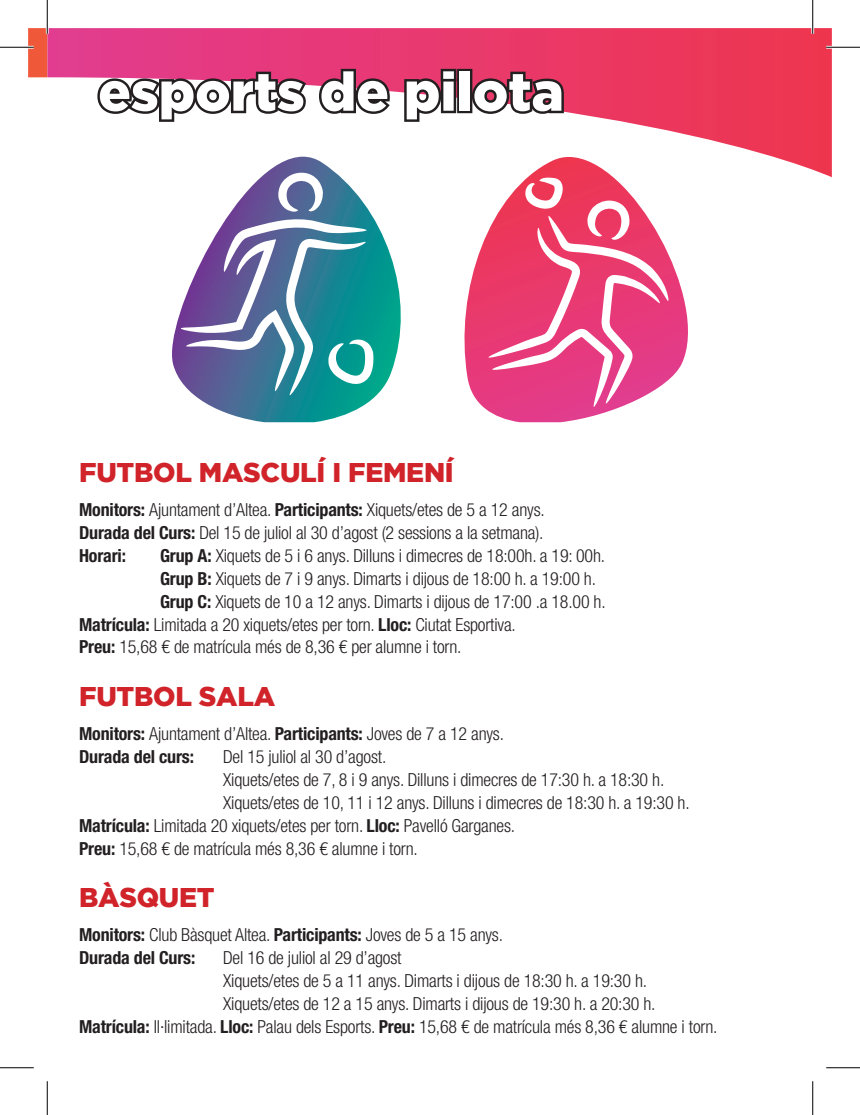
<style>
.page{position:relative;width:860px;height:1115px;background:#fff}
.page>*{position:absolute;margin:0;border:0;box-sizing:border-box;transform-origin:0 0}
.t1{font:900 54px "Gotham";color:#fff}
.t2{font:900 27px "Gotham";letter-spacing:-.01em;color:#d1232a}
.t3{font:300 condensed 18px/22.9px "Helvetica Neue LT Std";letter-spacing:-.01em;color:#231f20;text-align:justify}
.t4{font:700 condensed 18px/22.9px "Helvetica Neue LT Std";letter-spacing:-.01em;color:#231f20}
.s1{font-weight:700}
.s2{font-weight:300}
</style>
<div class="page">
<svg style="left:28px;top:28px;width:19px;height:49px"></svg>
<svg style="left:47px;top:28px;width:785px;height:149px"></svg>
<svg style="left:94px;top:66px;width:299px;height:58px"></svg>
<svg style="left:402px;top:66px;width:57px;height:58px"></svg>
<div style="left:457px;top:69px;width:15px;height:44px;border:5px solid #231f20"></div>
<svg style="left:468px;top:69px;width:98px;height:49px;background:#8f4b5d"></svg>
<svg style="left:162px;top:157px;width:257px;height:265px"></svg>
<svg style="left:278px;top:172px;width:46px;height:40px"></svg>
<svg style="left:181px;top:219px;width:192px;height:177px"></svg>
<svg style="left:454px;top:157px;width:257px;height:265px"></svg>
<svg style="left:488px;top:178px;width:181px;height:229px"></svg>
<hr style="left:0;top:46px;width:34px;height:3px;background:#fff">
<hr style="left:826px;top:46px;width:34px;height:3px;background:#fff">
<hr style="left:46px;top:0;width:3px;height:34px;background:#fff">
<hr style="left:811px;top:0;width:3px;height:34px;background:#fff">
<hr style="left:0;top:47px;width:34px;height:1px;background:#000">
<hr style="left:826px;top:47px;width:34px;height:1px;background:#000">
<hr style="left:0;top:1067px;width:34px;height:1px;background:#000">
<hr style="left:826px;top:1067px;width:34px;height:1px;background:#000">
<hr style="left:47px;top:0;width:1px;height:34px;background:#000">
<hr style="left:47px;top:1081px;width:1px;height:34px;background:#000">
<hr style="left:812px;top:0;width:1px;height:34px;background:#000">
<hr style="left:812px;top:1081px;width:1px;height:34px;background:#000">
<h1 class="t1" style="left:98px;top:60px;width:467px">esports de pilota</h1>
<h2 class="t2" style="left:79px;top:456px;width:376px">FUTBOL MASCULÍ I FEMENÍ</h2>
<p class="t3" style="left:79px;top:498px;width:467px"><span class="s1">Monitors:</span> Ajuntament d’Altea. <span class="s1">Participants:</span> Xiquets/etes de 5 a 12 anys.<br><span class="s1">Durada del Curs:</span> Del 15 de juliol al 30 d’agost (2 sessions a la setmana).<br><span class="s1">Horari:</span></p>
<p class="t3" style="left:160px;top:544px;width:446px"><span class="s1">Grup A:</span> Xiquets de 5 i 6 anys. Dilluns i dimecres de 18:00h. a 19: 00h.</p>
<p class="t3" style="left:160px;top:567px;width:437px"><span class="s1">Grup B:</span> Xiquets de 7 i 9 anys. Dimarts i dijous de 18:00 h. a 19:00 h.</p>
<p class="t3" style="left:160px;top:590px;width:447px"><span class="s1">Grup C:</span> Xiquets de 10 a 12 anys. Dimarts i dijous de 17:00 .a 18.00 h.</p>
<p class="t3" style="left:79px;top:613px;width:438px"><span class="s1">Matrícula:</span> Limitada a 20 xiquets/etes per torn. <span class="s1">Lloc:</span> Ciutat Esportiva.</p>
<p class="t3" style="left:79px;top:635px;width:384px"><span class="s1">Preu:</span> 15,68 € de matrícula més de 8,36 € per alumne i torn.</p>
<h2 class="t2" style="left:79px;top:681px;width:198px">FUTBOL SALA</h2>
<p class="t4" style="left:79px;top:722px;width:426px">Monitors: <span class="s2">Ajuntament d’Altea.</span> Participants: <span class="s2">Joves de 7 a 12 anys.<br></span>Durada del curs:</p>
<p class="t3" style="left:223px;top:745px;width:165px">Del 15 juliol al 30 d’agost.</p>
<p class="t3" style="left:223px;top:768px;width:443px">Xiquets/etes de 7, 8 i 9 anys. Dilluns i dimecres de 17:30 h. a 18:30 h.</p>
<p class="t3" style="left:223px;top:791px;width:468px">Xiquets/etes de 10, 11 i 12 anys. Dilluns i dimecres de 18:30 h. a 19:30 h.</p>
<p class="t3" style="left:79px;top:814px;width:437px"><span class="s1">Matrícula:</span> Limitada 20 xiquets/etes per torn. <span class="s1">Lloc:</span> Pavelló Garganes.</p>
<p class="t3" style="left:79px;top:837px;width:340px"><span class="s1">Preu:</span> 15,68 € de matrícula més 8,36 € alumne i torn.</p>
<h2 class="t2" style="left:79px;top:882px;width:137px">BÀSQUET</h2>
<p class="t4" style="left:79px;top:923px;width:425px">Monitors: <span class="s2">Club Bàsquet Altea.</span> Participants: <span class="s2">Joves de 5 a 15 anys.<br></span>Durada del Curs:</p>
<p class="t3" style="left:223px;top:946px;width:180px">Del 16 de juliol al 29 d’agost</p>
<p class="t3" style="left:223px;top:969px;width:425px">Xiquets/etes de 5 a 11 anys. Dimarts i dijous de 18:30 h. a 19:30 h.</p>
<p class="t3" style="left:223px;top:992px;width:434px">Xiquets/etes de 12 a 15 anys. Dimarts i dijous de 19:30 h. a 20:30 h.</p>
<p class="t3" style="left:79px;top:1015px;width:640px"><span class="s1">Matrícula:</span> Il·limitada. <span class="s1">Lloc:</span> Palau dels Esports. <span class="s1">Preu:</span> 15,68 € de matrícula més 8,36 € alumne i torn.</p>
</div>
